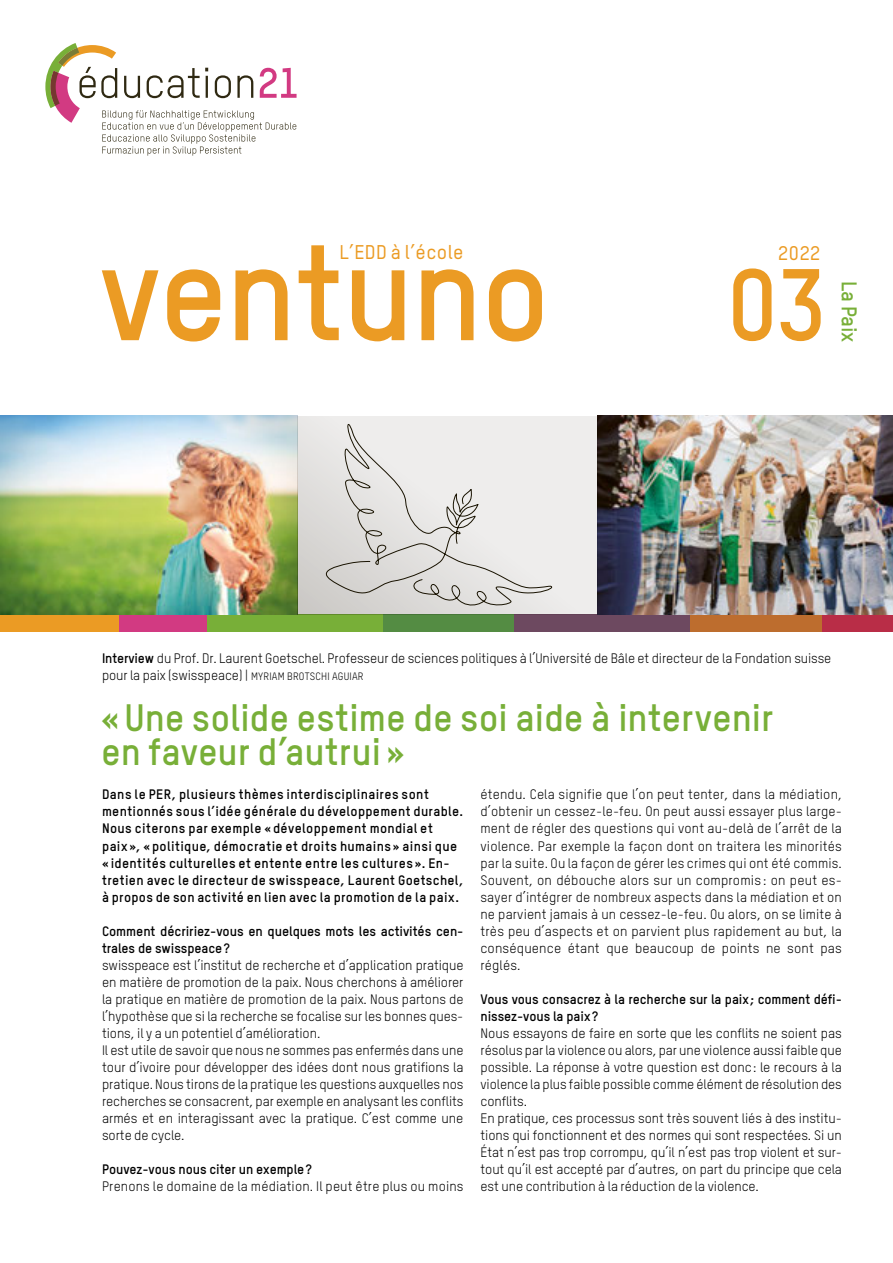
<style>
.page{position:relative;width:893px;height:1263px;background:#fff}
.page>*{position:absolute;margin:0;border:0;box-sizing:border-box;transform-origin:0 0}
.t1{font:700 133.05px "TSTARPRO";letter-spacing:-.02em;color:#eb9b24}
.t2{font:700 99.75px "TSTARPRO";color:#eb9b24}
.t3{font:700 37.5px/34px "TSTARPRO";letter-spacing:-.005em;color:#78af38}
.t4{font:700 21px "TSTARPRO";letter-spacing:-.01em;color:#78af38}
.t5{font:500 19.5px "TSTARPRO";letter-spacing:.025em;color:#eb9b24}
.t6{font:13.5px/17px "TSTARPRO";letter-spacing:-.005em;color:#000}
.t7{font:700 13.5px/17px "TSTARPRO";letter-spacing:.02em;color:#000}
.t8{font:700 13.5px/17px "TSTARPRO";letter-spacing:-.005em;color:#000}
.s1{font-weight:700}
.s2{font-size:10.5px}
</style>
<div class="page">
<div style="left:0;top:614px;width:119px;height:17px;background:#eb9b24"></div>
<div style="left:119px;top:614px;width:88px;height:17px;background:#d23a82"></div>
<div style="left:207px;top:614px;width:176px;height:17px;background:#78af38"></div>
<div style="left:383px;top:614px;width:131px;height:17px;background:#548c43"></div>
<div style="left:514px;top:614px;width:176px;height:17px;background:#6d4960"></div>
<div style="left:690px;top:614px;width:132px;height:17px;background:#bd6d2e"></div>
<div style="left:822px;top:614px;width:71px;height:17px;background:#b92d47"></div>
<img style="left:0;top:416px;width:298px;height:198px">
<img style="left:598px;top:416px;width:295px;height:198px">
<svg style="left:298px;top:416px;width:300px;height:198px;background:#e4e3e2"></svg>
<svg style="left:315px;top:416px;width:238px;height:196px;background:#e0dfdd"></svg>
<svg style="left:45px;top:43px;width:252px;height:113px"></svg>
<h3 class="t5" style="left:339px;top:240px;width:125px">L’EDD à l’école</h3>
<h3 class="t5" style="left:778px;top:241px;width:44px">2022</h3>
<h1 class="t1" style="left:99px;top:209px;width:453px">ventuno</h1>
<h2 class="t2" style="left:727px;top:242px;width:101px">03</h2>
<h3 class="t4" style="left:863px;top:281px;width:63px;rotate:90deg">La Paix</h3>
<p class="t6" style="left:102px;top:650px;width:731px"><span class="s1">Interview</span> du Prof. Dr. Laurent Goetschel. Professeur de sciences politiques à l’Université de Bâle et directeur de la Fondation suisse pour la paix (swisspeace) | <span class="s2">MYRIAM BROTSCHI AGUIAR</span></p>
<h3 class="t3" style="left:101px;top:700px;width:674px">«Une solide estime de soi aide à intervenir en faveur d’autrui »</h3>
<p class="t7" style="left:102px;top:786px;width:363px">Dans le PER, plusieurs thèmes interdisciplinaires sont mentionnés sous l’idée générale du développement durable.<br>Nous citerons par exemple « développement mondial et<br>paix », « politique, démocratie et droits humains » ainsi que « identités culturelles et entente entre les cultures ». En&shy;tretien avec le directeur de swisspeace, Laurent Goetschel, à propos de son activité en lien avec la promotion de la paix.</p>
<p class="t8" style="left:102px;top:922px;width:363px">Comment décririez-vous en quelques mots les activités cen&shy;trales de swisspeace?</p>
<p class="t6" style="left:102px;top:956px;width:363px">swisspeace est l’institut de recherche et d’application pratique en matière de promotion de la paix. Nous cherchons à améliorer la pratique en matière de promotion de la paix. Nous partons de l’hypothèse que si la recherche se focalise sur les bonnes ques&shy;tions, il y a un potentiel d’amélioration.<br>Il est utile de savoir que nous ne sommes pas enfermés dans une tour d’ivoire pour développer des idées dont nous gratifions la pratique. Nous tirons de la pratique les questions auxquelles nos recherches se consacrent, par exemple en analysant les conflits armés et en interagissant avec la pratique. C’est comme une sorte de cycle.</p>
<p class="t8" style="left:102px;top:1160px;width:211px">Pouvez-vous nous citer un exemple?</p>
<p class="t6" style="left:102px;top:1177px;width:363px">Prenons le domaine de la médiation. Il peut être plus ou moins</p>
<p class="t6" style="left:480px;top:786px;width:363px;text-align:justify">étendu. Cela signifie que l’on peut tenter, dans la médiation, d’obtenir un cessez-le-feu. On peut aussi essayer plus large&shy;ment de régler des questions qui vont au-delà de l’arrêt de la violence. Par exemple la façon dont on traitera les minorités par la suite. Ou la façon de gérer les crimes qui ont été commis.<br>Souvent, on débouche alors sur un compromis : on peut es&shy;sayer d’intégrer de nombreux aspects dans la médiation et on ne parvient jamais à un cessez-le-feu. Ou alors, on se limite à très peu d’aspects et on parvient plus rapidement au but, la conséquence étant que beaucoup de points ne sont pas réglés.</p>
<p class="t8" style="left:480px;top:990px;width:363px">Vous vous consacrez à la recherche sur la paix; comment défi&shy;nissez-vous la paix?</p>
<p class="t6" style="left:480px;top:1024px;width:363px">Nous essayons de faire en sorte que les conflits ne soient pas résolus par la violence ou alors, par une violence aussi faible que possible. La réponse à votre question est donc: le recours à la violence la plus faible possible comme élément de résolution des conflits.<br>En pratique, ces processus sont très souvent liés à des institu&shy;tions qui fonctionnent et des normes qui sont respectées. Si un État n’est pas trop corrompu, qu’il n’est pas trop violent et sur&shy;tout qu’il est accepté par d’autres, on part du principe que cela est une contribution à la réduction de la violence.</p>
</div>
